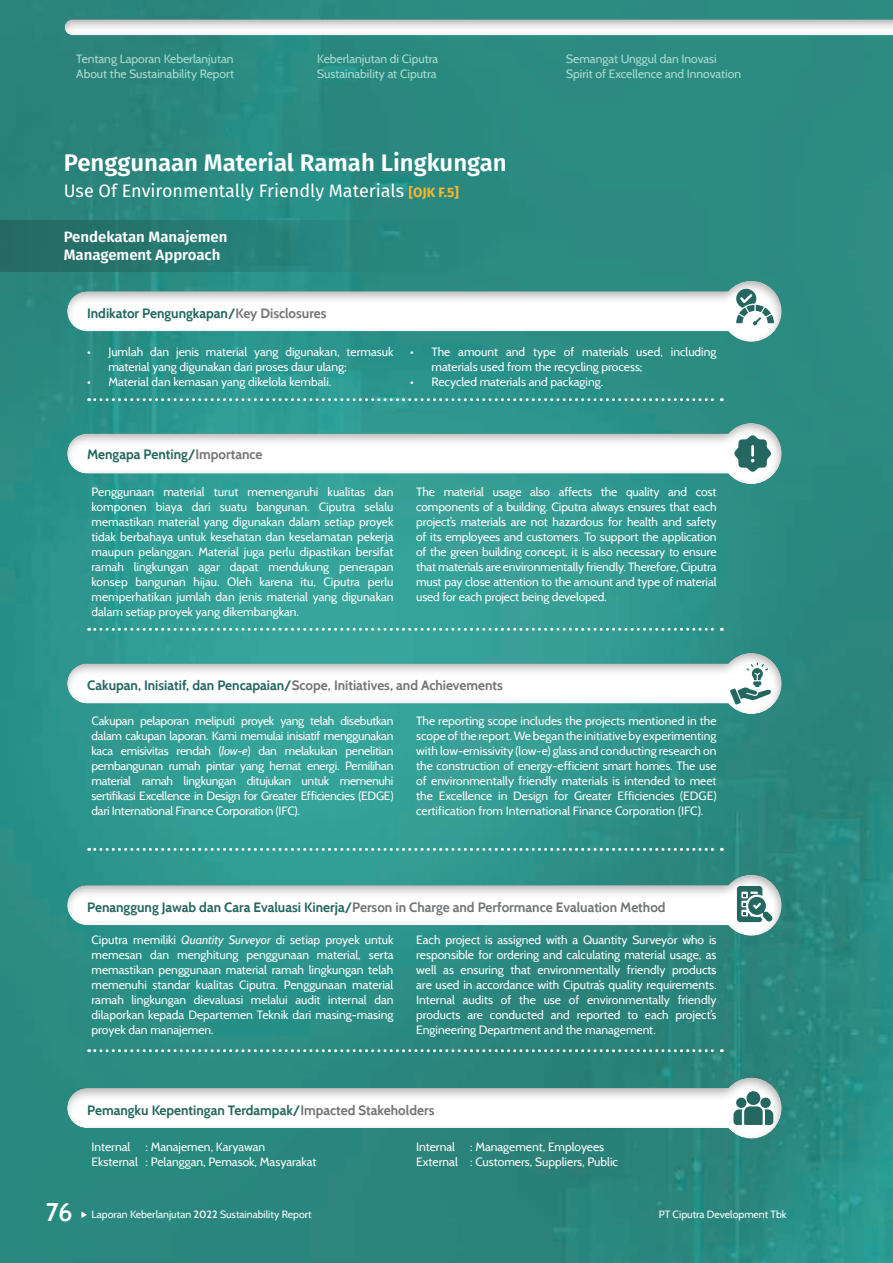
<style>
.page{position:relative;width:893px;height:1263px;background:#fff}
.page>*{position:absolute;margin:0;border:0;box-sizing:border-box;transform-origin:0 0}
.t1{font:600 25.5px "Cabin";color:#fff}
.t2{font:600 24px "Fira Sans";color:#fff}
.t3{font:18px "Fira Sans";color:#fff}
.t4{font:600 15px/18px "Fira Sans";color:#fff}
.t5{font:700 13.5px "Cabin";color:#737577}
.t6{font:700 13.5px "Cabin";color:#246760}
.t7{font:12px/15px "Cabin";color:#fff;text-align:justify}
.t8{font:12px/15px "Cabin";color:#afddd0}
.t9{font:10.5px "Cabin";color:#fff}
.s1{font-weight:700;font-size:13.5px;color:#fdb72f}
.s2{color:#737577}
.s3{color:#246760}
.s4{font-style:italic}
.s5{font-weight:600}
</style>
<div class="page">
<img style="left:0;top:0;width:893px;height:1263px">
<div style="left:51px;top:8px;width:842px;height:28px;background:#373535;opacity:.42"></div>
<svg style="left:81px;top:1211px;width:6px;height:7px"></svg>
<div style="left:55px;top:269px;width:740px;height:74px;background:#2b8c81"></div>
<div style="left:55px;top:412px;width:740px;height:73px;background:#2b948d"></div>
<div style="left:55px;top:642px;width:740px;height:73px;background:#373535;opacity:.42"></div>
<div style="left:55px;top:863px;width:740px;height:74px;background:#373535;opacity:.42"></div>
<div style="left:55px;top:1066px;width:740px;height:74px;background:#2b877e"></div>
<svg style="left:89px;top:398px;width:633px;height:3px"></svg>
<svg style="left:89px;top:628px;width:633px;height:3px"></svg>
<svg style="left:89px;top:848px;width:633px;height:3px"></svg>
<svg style="left:89px;top:1049px;width:633px;height:3px"></svg>
<svg style="left:67px;top:281px;width:715px;height:61px"></svg>
<svg style="left:67px;top:423px;width:715px;height:61px"></svg>
<svg style="left:67px;top:874px;width:715px;height:62px"></svg>
<svg style="left:67px;top:1077px;width:715px;height:62px"></svg>
<div style="left:0;top:221px;width:459px;height:51px;background:linear-gradient(to right,#256b64,#288e85)"></div>
<svg style="left:67px;top:653px;width:715px;height:61px"></svg>
<p class="t8" style="left:76px;top:51px;width:159px">Tentang Laporan Keberlanjutan<br>About the Sustainability Report</p>
<p class="t8" style="left:317px;top:51px;width:123px">Keberlanjutan di Ciputra<br>Sustainability at Ciputra</p>
<h2 class="t2" style="left:64px;top:143px;width:444px">Penggunaan Material Ramah Lingkungan</h2>
<h3 class="t3" style="left:64px;top:177px;width:397px">Use Of Environmentally Friendly Materials <span class="s1">[OJK F.5]</span></h3>
<p class="t4" style="left:64px;top:227px;width:165px">Pendekatan Manajemen<br>Management Approach</p>
<p class="t6" style="left:87px;top:305px;width:241px">Indikator Pengungkapan/<span class="s2">Key Disclosures</span></p>
<p class="t8" style="left:566px;top:51px;width:176px">Semangat Unggul dan Inovasi<br>Spirit of Excellence and Innovation</p>
<p class="t7" style="left:108px;top:344px;width:286px;text-indent:-21px">• Jumlah dan jenis material yang digunakan, termasuk material yang digunakan dari proses daur ulang;</p>
<p class="t7" style="left:87px;top:374px;width:246px">• Material dan kemasan yang dikelola kembali.</p>
<p class="t7" style="left:431px;top:344px;width:287px;text-indent:-21px">• The amount and type of materials used, including materials used from the recycling process;</p>
<p class="t7" style="left:410px;top:374px;width:194px">• Recycled materials and packaging.</p>
<p class="t6" style="left:87px;top:446px;width:177px">Mengapa Penting/<span class="s2">Importance</span></p>
<p class="t7" style="left:92px;top:484px;width:303px">Penggunaan material turut memengaruhi kualitas dan komponen biaya dari suatu bangunan. Ciputra selalu memastikan material yang digunakan dalam setiap proyek tidak berbahaya untuk kesehatan dan keselamatan pekerja maupun pelanggan. Material juga perlu dipastikan bersifat ramah lingkungan agar dapat mendukung penerapan konsep bangunan hijau. Oleh karena itu, Ciputra perlu memperhatikan jumlah dan jenis material yang digunakan dalam setiap proyek yang dikembangkan.</p>
<p class="t7" style="left:416px;top:484px;width:302px">The material usage also affects the quality and cost components of a building. Ciputra always ensures that each project’s materials are not hazardous for health and safety of its employees and customers. To support the application of the green building concept, it is also necessary to ensure that materials are environmentally friendly. Therefore, Ciputra must pay close attention to the amount and type of material used for each project being developed.</p>
<p class="t5" style="left:87px;top:677px;width:417px"><span class="s3">Cakupan, Inisiatif, dan Pencapaian/</span>Scope, Initiatives, and Achievements</p>
<p class="t7" style="left:92px;top:713px;width:303px">Cakupan pelaporan meliputi proyek yang telah disebutkan dalam cakupan laporan. Kami memulai inisiatif menggunakan kaca emisivitas rendah (<span class="s4">low-e</span>) dan melakukan penelitian pembangunan rumah pintar yang hemat energi. Pemilihan material ramah lingkungan ditujukan untuk memenuhi sertifikasi Excellence in Design for Greater Efficiencies (EDGE) dari International Finance Corporation (IFC).</p>
<p class="t7" style="left:416px;top:713px;width:302px">The reporting scope includes the projects mentioned in the scope of the report. We began the initiative by experimenting with low-emissivity (low-e) glass and conducting research on the construction of energy-efficient smart homes. The use of environmentally friendly materials is intended to meet the Excellence in Design for Greater Efficiencies (EDGE) certification from International Finance Corporation (IFC).</p>
<p class="t5" style="left:87px;top:899px;width:580px"><span class="s3">Penanggung Jawab dan Cara Evaluasi Kinerja/</span>Person in Charge and Performance Evaluation Method</p>
<p class="t7" style="left:92px;top:932px;width:303px">Ciputra memiliki <span class="s4">Quantity Surveyor</span> di setiap proyek untuk memesan dan menghitung penggunaan material, serta memastikan penggunaan material ramah lingkungan telah memenuhi standar kualitas Ciputra. Penggunaan material ramah lingkungan dievaluasi melalui audit internal dan dilaporkan kepada Departemen Teknik dari masing-masing proyek dan manajemen.</p>
<p class="t7" style="left:416px;top:932px;width:302px">Each project is assigned with a Quantity Surveyor who is responsible for ordering and calculating material usage, as well as ensuring that environmentally friendly products are used in accordance with Ciputra’s quality requirements.<br>Internal audits of the use of environmentally friendly products are conducted and reported to each project’s Engineering Department and the management.</p>
<p class="t6" style="left:87px;top:1102px;width:349px">Pemangku Kepentingan Terdampak/<span class="s2">Impacted Stakeholders</span></p>
<p class="t7" style="left:92px;top:1139px;width:40px">Internal</p>
<p class="t7" style="left:92px;top:1139px;width:227px;text-align:center">: Manajemen, Karyawan<br>Eksternal : Pelanggan, Pemasok, Masyarakat</p>
<p class="t7" style="left:416px;top:1139px;width:40px">Internal</p>
<p class="t7" style="left:416px;top:1139px;width:203px;text-indent:54px">: Management, Employees<br>External : Customers, Suppliers, Public</p>
<h1 class="t1" style="left:46px;top:1196px;width:28px">76</h1>
<p class="t9" style="left:92px;top:1208px;width:222px">Laporan Keberlanjutan <span class="s5">2022</span> Sustainability Report</p>
<p class="t9" style="left:659px;top:1208px;width:129px">PT Ciputra Development Tbk</p>
</div>
